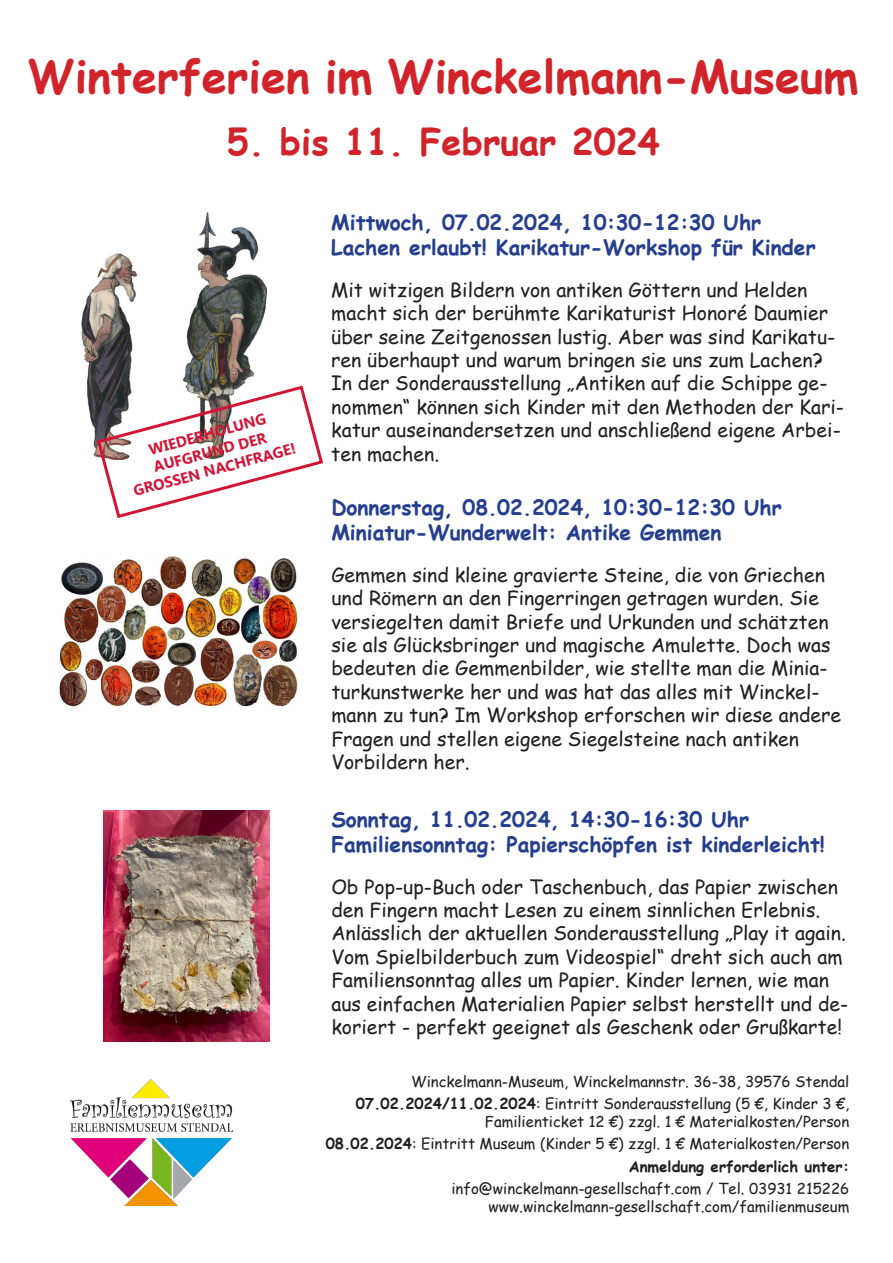
<style>
.page{position:relative;width:893px;height:1263px;background:#fff}
.page>*{position:absolute;margin:0;border:0;box-sizing:border-box;transform-origin:0 0}
.t1{font:700 45px "Comic Sans MS";color:#d1232a}
.t2{font:700 36px "Comic Sans MS";color:#d1232a}
.t3{font:700 21px "Comic Sans MS";color:#253f8e}
.t4{font:19.5px/23.4px "Comic Sans MS";color:#231f20}
.t5{font:15px "Comic Sans MS";color:#231f20}
.t6{font:700 15px "Gadugi";color:#d21435}
.t7{font:700 15px "Comic Sans MS";color:#231f20}
.s1{font-weight:700}
</style>
<div class="page">
<img style="left:71px;top:1080px;width:162px;height:126px">
<img style="left:81px;top:213px;width:185px;height:243px">
<img style="left:104px;top:810px;width:165px;height:231px">
<img style="left:60px;top:556px;width:238px;height:150px">
<svg style="left:95px;top:384px;width:229px;height:134px"></svg>
<p class="t1" style="left:28px;top:44px;width:832px">Winterferien im Winckelmann-Museum</p>
<p class="t2" style="left:227px;top:115px;width:435px">5. bis 11. Februar 2024</p>
<p class="t6" style="left:147px;top:441px;width:122px;rotate:-15deg">WIEDERHOLUNG</p>
<p class="t6" style="left:152px;top:458px;width:118px;rotate:-15deg">AUFGRUND DER</p>
<p class="t6" style="left:131px;top:482px;width:169px;rotate:-15deg">GROSSEN NACHFRAGE!</p>
<p class="t3" style="left:331px;top:207px;width:432px">Mittwoch, 07.02.2024, 10:30-12:30 Uhr</p>
<p class="t3" style="left:331px;top:232px;width:486px">Lachen erlaubt! Karikatur-Workshop für Kinder</p>
<p class="t4" style="left:331px;top:277px;width:514px">Mit witzigen Bildern von antiken Göttern und Helden macht sich der berühmte Karikaturist Honoré Daumier über seine Zeitgenossen lustig. Aber was sind Karikatu&shy;ren überhaupt und warum bringen sie uns zum Lachen?<br>In der Sonderausstellung „Antiken auf die Schippe ge&shy;nommen“ können sich Kinder mit den Methoden der Kari&shy;katur auseinandersetzen und anschließend eigene Arbei&shy;ten machen.</p>
<p class="t3" style="left:331px;top:492px;width:452px">Donnerstag, 08.02.2024, 10:30-12:30 Uhr</p>
<p class="t3" style="left:331px;top:517px;width:392px">Miniatur-Wunderwelt: Antike Gemmen</p>
<p class="t4" style="left:331px;top:562px;width:511px">Gemmen sind kleine gravierte Steine, die von Griechen und Römern an den Fingerringen getragen wurden. Sie versiegelten damit Briefe und Urkunden und schätzten sie als Glücksbringer und magische Amulette. Doch was bedeuten die Gemmenbilder, wie stellte man die Minia&shy;turkunstwerke her und was hat das alles mit Winckel&shy;mann zu tun? Im Workshop erforschen wir diese andere Fragen und stellen eigene Siegelsteine nach antiken Vorbildern her.</p>
<p class="t3" style="left:331px;top:804px;width:419px">Sonntag, 11.02.2024, 14:30-16:30 Uhr</p>
<p class="t3" style="left:331px;top:829px;width:495px">Familiensonntag: Papierschöpfen ist kinderleicht!</p>
<p class="t4" style="left:331px;top:874px;width:518px">Ob Pop-up-Buch oder Taschenbuch, das Papier zwischen den Fingern macht Lesen zu einem sinnlichen Erlebnis.<br>Anlässlich der aktuellen Sonderausstellung „Play it again.<br>Vom Spielbilderbuch zum Videospiel“ dreht sich auch am Familiensonntag alles um Papier. Kinder lernen, wie man aus einfachen Materialien Papier selbst herstellt und de&shy;koriert - perfekt geeignet als Geschenk oder Grußkarte!</p>
<p class="t5" style="left:411px;top:1070px;width:440px">Winckelmann-Museum, Winckelmannstr. 36-38, 39576 Stendal</p>
<p class="t5" style="left:356px;top:1092px;width:495px"><span class="s1">07.02.2024/11.02.2024</span>: Eintritt Sonderausstellung (5 €, Kinder 3 €,</p>
<p class="t5" style="left:485px;top:1110px;width:366px">Familienticket 12 €) zzgl. 1 € Materialkosten/Person</p>
<p class="t5" style="left:326px;top:1133px;width:525px"><span class="s1">08.02.2024</span>: Eintritt Museum (Kinder 5 €) zzgl. 1 € Materialkosten/Person</p>
<p class="t7" style="left:629px;top:1155px;width:222px">Anmeldung erforderlich unter:</p>
<p class="t5" style="left:451px;top:1177px;width:399px">info@winckelmann-gesellschaft.com / Tel. 03931 215226</p>
<p class="t5" style="left:489px;top:1195px;width:362px">www.winckelmann-gesellschaft.com/familienmuseum</p>
</div>
